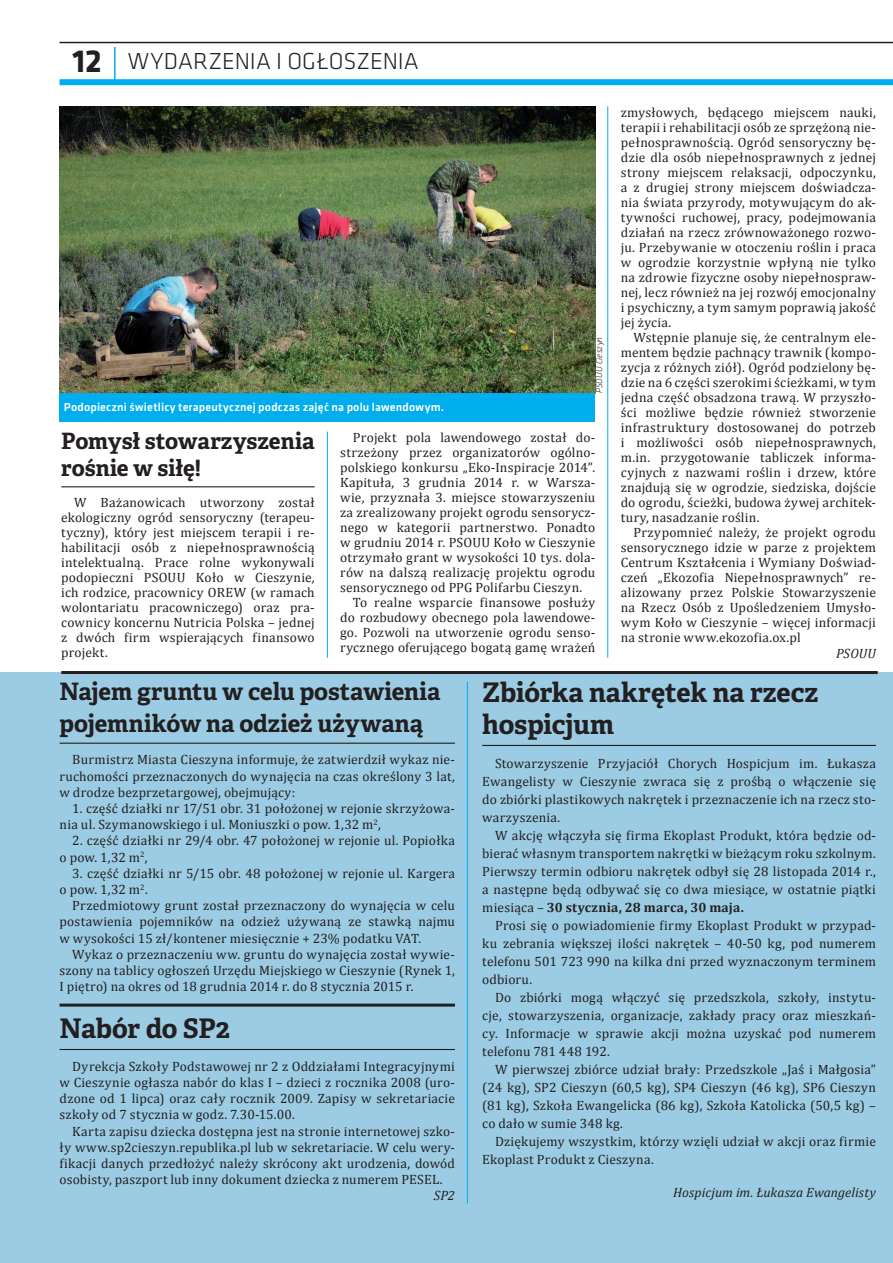
<style>
.page{position:relative;width:893px;height:1263px;background:#fff}
.page>*{position:absolute;margin:0;border:0;box-sizing:border-box;transform-origin:0 0}
.t1{font:700 27px/32.4px "Adelle Basic";letter-spacing:-.005em;color:#231f20}
.t2{font:700 24px/32.4px "Adelle Basic";letter-spacing:-.005em;color:#231f20}
.t3{font:300 24px "Klavika";letter-spacing:-.005em;color:#231f20}
.t4{font:700 22.5px/27px "Adelle Basic";letter-spacing:-.005em;color:#231f20}
.t5{font:13.5px/15px "Cambria";letter-spacing:.015em;color:#231f20;text-align:justify}
.t6{font:italic 13.5px "Cambria";color:#231f20}
.t7{font:500 12px "Klavika";letter-spacing:.015em;color:#fff}
.t8{font:italic 300 9px "Klavika";letter-spacing:.02em;color:#231f20}
.s1{font-weight:700;font-size:33px}
.s2{font-weight:700}
</style>
<div class="page">
<hr style="left:114px;top:47px;width:2px;height:35px;background:#00aeef">
<div style="left:60px;top:79px;width:833px;height:6px;background:#00aeef"></div>
<hr style="left:60px;top:42px;width:833px;height:1px;background:#231f20">
<div style="left:0;top:673px;width:893px;height:590px;background:#9bcce3"></div>
<hr style="left:60px;top:743px;width:395px;height:1px;background:#231f20">
<hr style="left:60px;top:1003px;width:395px;height:3px;background:#231f20">
<hr style="left:482px;top:745px;width:394px;height:1px;background:#231f20">
<hr style="left:60px;top:1049px;width:395px;height:1px;background:#231f20">
<hr style="left:61px;top:671px;width:817px;height:3px;background:#231f20">
<img style="left:60px;top:106px;width:535px;height:287px">
<div style="left:60px;top:393px;width:535px;height:29px;background:#00aeef"></div>
<hr style="left:61px;top:486px;width:254px;height:1px;background:#231f20">
<hr style="left:327px;top:432px;width:1px;height:226px;background:#00aeef">
<hr style="left:607px;top:106px;width:1px;height:552px;background:#00aeef">
<hr style="left:467px;top:681px;width:1px;height:522px;background:#00aeef">
<h2 class="t3" style="left:73px;top:46px;width:348px"><span class="s1">12</span> WYDARZENIA I OGŁOSZENIA</h2>
<p class="t7" style="left:64px;top:399px;width:382px">Podopieczni świetlicy terapeutycznej podczas zajęć na polu lawendowym.</p>
<p class="t8" style="left:594px;top:393px;width:58px;rotate:-90deg">PSOUU Cieszyn</p>
<h3 class="t4" style="left:61px;top:427px;width:255px">Pomysł stowarzyszenia rośnie w siłę!</h3>
<p class="t5" style="left:61px;top:495px;width:255px;text-indent:13px">W Bażanowicach utworzony został ekologiczny ogród sensoryczny (terapeu&shy;tyczny), który jest miejscem terapii i re&shy;habilitacji osób z niepełnosprawnością intelektualną. Prace rolne wykonywali podopieczni PSOUU Koło w Cieszynie, ich rodzice, pracownicy OREW (w ramach wolontariatu pracowniczego) oraz pra&shy;cownicy koncernu Nutricia Polska – jednej z dwóch firm wspierających finansowo projekt.</p>
<p class="t5" style="left:353px;top:430px;width:244px">Projekt pola lawendowego został do-</p>
<p class="t5" style="left:340px;top:445px;width:257px">strzeżony przez organizatorów ogólno-</p>
<p class="t5" style="left:340px;top:460px;width:257px">polskiego konkursu „Eko-Inspiracje 2014”.</p>
<p class="t5" style="left:340px;top:475px;width:257px">Kapituła, 3 grudnia 2014 r. w Warsza-</p>
<p class="t5" style="left:340px;top:490px;width:257px">wie, przyznała 3. miejsce stowarzyszeniu</p>
<p class="t5" style="left:340px;top:505px;width:257px">za zrealizowany projekt ogrodu sensorycz-</p>
<p class="t5" style="left:340px;top:520px;width:257px">nego w kategorii partnerstwo. Ponadto</p>
<p class="t5" style="left:340px;top:535px;width:257px">w grudniu 2014 r. PSOUU Koło w Cieszynie</p>
<p class="t5" style="left:340px;top:550px;width:257px">otrzymało grant w wysokości 10 tys. dola-</p>
<p class="t5" style="left:340px;top:565px;width:257px">rów na dalszą realizację projektu ogrodu</p>
<p class="t5" style="left:340px;top:580px;width:244px">sensorycznego od PPG Polifarbu Cieszyn.</p>
<p class="t5" style="left:353px;top:595px;width:244px">To realne wsparcie finansowe posłuży</p>
<p class="t5" style="left:340px;top:610px;width:257px">do rozbudowy obecnego pola lawendowe-</p>
<p class="t5" style="left:340px;top:625px;width:257px">go. Pozwoli na utworzenie ogrodu senso-</p>
<p class="t5" style="left:340px;top:640px;width:257px">rycznego oferującego bogatą gamę wrażeń</p>
<p class="t5" style="left:621px;top:105px;width:257px">zmysłowych, będącego miejscem nauki, terapii i rehabilitacji osób ze sprzężoną nie&shy;pełnosprawnością. Ogród sensoryczny bę&shy;dzie dla osób niepełnosprawnych z jednej strony miejscem relaksacji, odpoczynku, a z drugiej strony miejscem doświadcza&shy;nia świata przyrody, motywującym do ak&shy;tywności ruchowej, pracy, podejmowania działań na rzecz zrównoważonego rozwo&shy;ju. Przebywanie w otoczeniu roślin i praca w ogrodzie korzystnie wpłyną nie tylko na zdrowie fizyczne osoby niepełnospraw&shy;nej, lecz również na jej rozwój emocjonalny i psychiczny, a tym samym poprawią jakość jej życia.</p>
<p class="t5" style="left:621px;top:330px;width:257px;text-indent:13px">Wstępnie planuje się, że centralnym ele&shy;mentem będzie pachnący trawnik (kompo&shy;zycja z różnych ziół). Ogród podzielony bę&shy;dzie na 6 części szerokimi ścieżkami, w tym jedna część obsadzona trawą. W przyszło&shy;ści możliwe będzie również stworzenie infrastruktury dostosowanej do potrzeb i możliwości osób niepełnosprawnych, m.in. przygotowanie tabliczek informa&shy;cyjnych z nazwami roślin i drzew, które znajdują się w ogrodzie, siedziska, dojście do ogrodu, ścieżki, budowa żywej architek&shy;tury, nasadzanie roślin.</p>
<p class="t5" style="left:621px;top:525px;width:257px;text-indent:13px">Przypomnieć należy, że projekt ogrodu sensorycznego idzie w parze z projektem Centrum Kształcenia i Wymiany Doświad&shy;czeń „Ekozofia Niepełnosprawnych” re&shy;alizowany przez Polskie Stowarzyszenie na Rzecz Osób z Upośledzeniem Umysło&shy;wym Koło w Cieszynie – więcej informacji na stronie www.ekozofia.ox.pl</p>
<p class="t6" style="left:836px;top:645px;width:41px">PSOUU</p>
<h2 class="t2" style="left:60px;top:675px;width:382px">Najem gruntu w celu postawienia pojemników na odzież używaną</h2>
<p class="t5" style="left:60px;top:752px;width:397px;line-height:16.2px;text-indent:13px">Burmistrz Miasta Cieszyna informuje, że zatwierdził wykaz nie&shy;ruchomości przeznaczonych do wynajęcia na czas określony 3 lat, w drodze bezprzetargowej, obejmujący:</p>
<p class="t5" style="left:60px;top:800px;width:397px;line-height:16.2px;text-indent:13px">1. część działki nr 17/51 obr. 31 położonej w rejonie skrzyżowa&shy;nia ul. Szymanowskiego i ul. Moniuszki o pow. 1,32 m<sup>2</sup>,</p>
<p class="t5" style="left:60px;top:833px;width:397px;line-height:16.2px;text-indent:13px">2. część działki nr 29/4 obr. 47 położonej w rejonie ul. Popiołka o pow. 1,32 m<sup>2</sup>,</p>
<p class="t5" style="left:60px;top:865px;width:397px;line-height:16.2px;text-indent:13px">3. część działki nr 5/15 obr. 48 położonej w rejonie ul. Kargera o pow. 1,32 m<sup>2</sup>.</p>
<p class="t5" style="left:60px;top:897px;width:397px;line-height:16.2px;text-indent:13px">Przedmiotowy grunt został przeznaczony do wynajęcia w celu postawienia pojemników na odzież używaną ze stawką najmu w wysokości 15 zł/kontener miesięcznie + 23% podatku VAT.</p>
<p class="t5" style="left:60px;top:946px;width:397px;line-height:16.2px;text-indent:13px">Wykaz o przeznaczeniu ww. gruntu do wynajęcia został wywie&shy;szony na tablicy ogłoszeń Urzędu Miejskiego w Cieszynie (Rynek 1, I piętro) na okres od 18 grudnia 2014 r. do 8 stycznia 2015 r.</p>
<h1 class="t1" style="left:60px;top:1013px;width:172px">Nabór do SP2</h1>
<p class="t5" style="left:60px;top:1058px;width:397px;line-height:16.2px;text-indent:13px">Dyrekcja Szkoły Podstawowej nr 2 z Oddziałami Integracyjnymi w Cieszynie ogłasza nabór do klas I – dzieci z rocznika 2008 (uro&shy;dzone od 1 lipca) oraz cały rocznik 2009. Zapisy w sekretariacie szkoły od 7 stycznia w godz. 7.30-15.00.</p>
<p class="t5" style="left:60px;top:1123px;width:397px;line-height:16.2px;text-indent:13px">Karta zapisu dziecka dostępna jest na stronie internetowej szko&shy;ły www.sp2cieszyn.republika.pl lub w sekretariacie. W celu wery&shy;fikacji danych przedłożyć należy skrócony akt urodzenia, dowód osobisty, paszport lub inny dokument dziecka z numerem PESEL.</p>
<p class="t6" style="left:434px;top:1187px;width:23px">SP2</p>
<h1 class="t1" style="left:482px;top:676px;width:338px">Zbiórka nakrętek na rzecz hospicjum</h1>
<p class="t5" style="left:482px;top:755px;width:395px;line-height:18px;text-indent:13px">Stowarzyszenie Przyjaciół Chorych Hospicjum im. Łukasza Ewangelisty w Cieszynie zwraca się z prośbą o włączenie się do zbiórki plastikowych nakrętek i przeznaczenie ich na rzecz sto&shy;warzyszenia.</p>
<p class="t5" style="left:482px;top:827px;width:395px;line-height:18px;text-indent:13px">W akcję włączyła się firma Ekoplast Produkt, która będzie od&shy;bierać własnym transportem nakrętki w bieżącym roku szkolnym.<br>Pierwszy termin odbioru nakrętek odbył się 28 listopada 2014 r., a następne będą odbywać się co dwa miesiące, w ostatnie piątki miesiąca – <span class="s2">30 stycznia, 28 marca, 30 maja.</span></p>
<p class="t5" style="left:482px;top:917px;width:395px;line-height:18px;text-indent:13px">Prosi się o powiadomienie firmy Ekoplast Produkt w przypad&shy;ku zebrania większej ilości nakrętek – 40-50 kg, pod numerem telefonu 501 723 990 na kilka dni przed wyznaczonym terminem odbioru.</p>
<p class="t5" style="left:482px;top:989px;width:395px;line-height:18px;text-indent:13px">Do zbiórki mogą włączyć się przedszkola, szkoły, instytu&shy;cje, stowarzyszenia, organizacje, zakłady pracy oraz mieszkań&shy;cy. Informacje w sprawie akcji można uzyskać pod numerem telefonu 781 448 192.</p>
<p class="t5" style="left:482px;top:1061px;width:395px;line-height:18px;text-indent:13px">W pierwszej zbiórce udział brały: Przedszkole „Jaś i Małgosia” (24 kg), SP2 Cieszyn (60,5 kg), SP4 Cieszyn (46 kg), SP6 Cieszyn (81 kg), Szkoła Ewangelicka (86 kg), Szkoła Katolicka (50,5 kg) – co dało w sumie 348 kg.</p>
<p class="t5" style="left:482px;top:1133px;width:395px;line-height:18px;text-indent:13px">Dziękujemy wszystkim, którzy wzięli udział w akcji oraz firmie<br>Ekoplast Produkt z Cieszyna.</p>
<p class="t6" style="left:673px;top:1184px;width:204px">Hospicjum im. Łukasza Ewangelisty</p>
</div>
